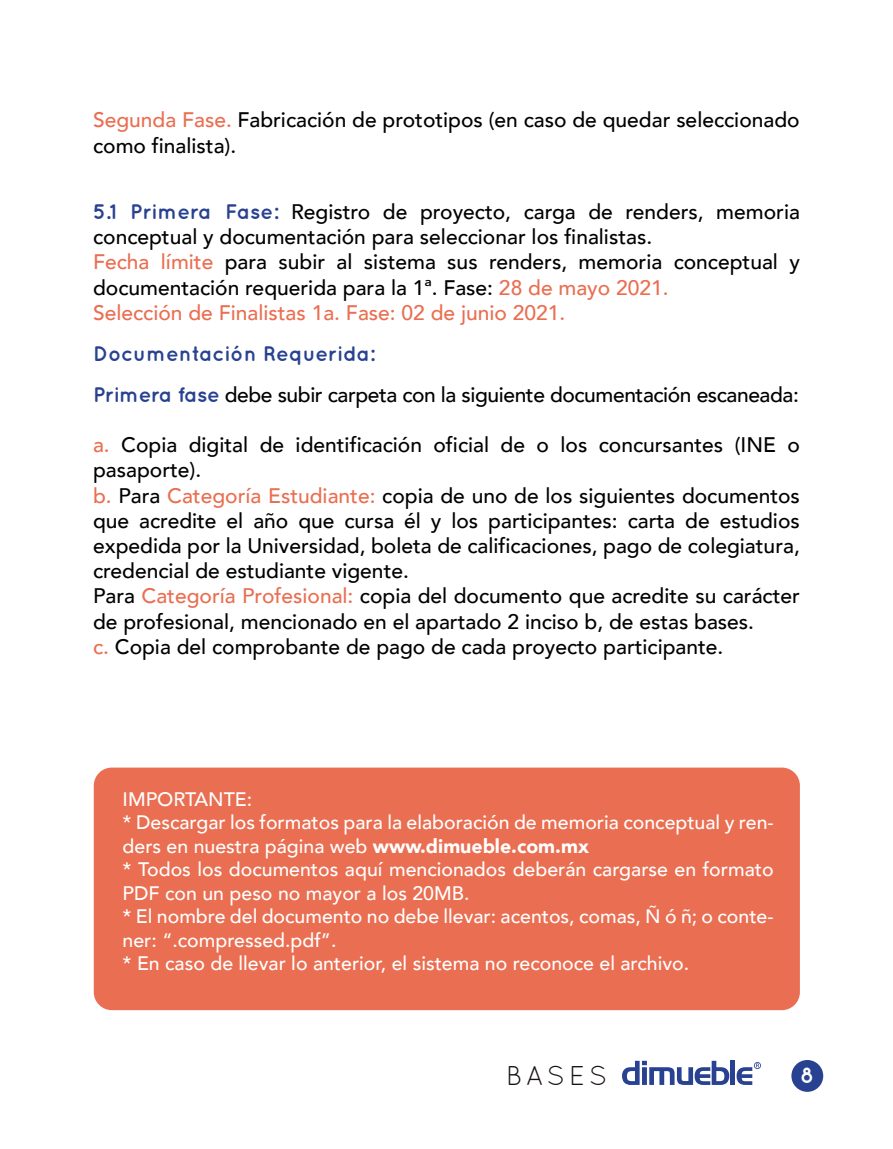
<style>
.page{position:relative;width:893px;height:1149px;background:#fff}
.page>*{position:absolute;margin:0;border:0;box-sizing:border-box;transform-origin:0 0}
.t1{font:27.15px "Quicksand";letter-spacing:.14em;color:#181214}
.t2{font:700 22.05px "Quicksand";color:#fff}
.t3{font:500 21px/25.2px "Avenir";color:#000}
.t4{font:500 21px "Avenir";letter-spacing:-.02em;color:#000}
.t5{font:700 21px "Quicksand";color:#284291}
.t6{font:500 19.5px/23.4px "Avenir";color:#fff}
.s1{color:#ea6e51}
.s2{font-family:"Quicksand";font-weight:700;color:#284291}
.s3{font-weight:900}
</style>
<div class="page">
<svg style="left:622px;top:1060px;width:107px;height:24px"></svg>
<div style="left:730px;top:1060px;width:5px;height:24px;background:#284291"></div>
<svg style="left:737px;top:1062px;width:24px;height:22px"></svg>
<div style="left:791px;top:1059px;width:32px;height:32px;background:#284291;border-radius:50%"></div>
<div style="left:94px;top:767px;width:706px;height:242px;background:#ea6e51;border-radius:18px"></div>
<p class="t3" style="left:93px;top:106px;width:708px"><span class="s1">Segunda Fase.</span> Fabricación de prototipos (en caso de quedar seleccionado como finalista).</p>
<p class="t3" style="left:93px;top:198px;width:708px"><span class="s2">5.1 Primera Fase:</span> Registro de proyecto, carga de renders, memoria conceptual y documentación para seleccionar los finalistas.<br><span class="s1">Fecha límite</span> para subir al sistema sus renders, memoria conceptual y documentación requerida para la 1ª. Fase: <span class="s1">28 de mayo 2021.<br>Selección de Finalistas 1a. Fase: 02 de junio 2021.</span></p>
<p class="t5" style="left:93px;top:340px;width:283px">Documentación Requerida:</p>
<p class="t4" style="left:93px;top:376px;width:707px"><span class="s2">Primera fase</span> debe subir carpeta con la siguiente documentación escaneada:</p>
<p class="t3" style="left:93px;top:431px;width:708px"><span class="s1">a.</span> Copia digital de identificación oficial de o los concursantes (INE o pasaporte).<br><span class="s1">b.</span> Para <span class="s1">Categoría Estudiante:</span> copia de uno de los siguientes documentos que acredite el año que cursa él y los participantes: carta de estudios expedida por la Universidad, boleta de calificaciones, pago de colegiatura, credencial de estudiante vigente.<br>Para <span class="s1">Categoría Profesional:</span> copia del documento que acredite su carácter de profesional, mencionado en el apartado 2 inciso b, de estas bases.<br><span class="s1">c.</span> Copia del comprobante de pago de cada proyecto participante.</p>
<p class="t6" style="left:123px;top:786px;width:653px">IMPORTANTE:<br>* Descargar los formatos para la elaboración de memoria conceptual y ren&shy;ders en nuestra página web <span class="s3">www.dimueble.com.mx<br></span>* Todos los documentos aquí mencionados deberán cargarse en formato PDF con un peso no mayor a los 20MB.<br>* El nombre del documento no debe llevar: acentos, comas, Ñ ó ñ; o conte&shy;ner: “.compressed.pdf”.<br>* En caso de llevar lo anterior, el sistema no reconoce el archivo.</p>
<p class="t1" style="left:506px;top:1059px;width:103px">BASES</p>
<p class="t2" style="left:800px;top:1061px;width:15px">8</p>
</div>
